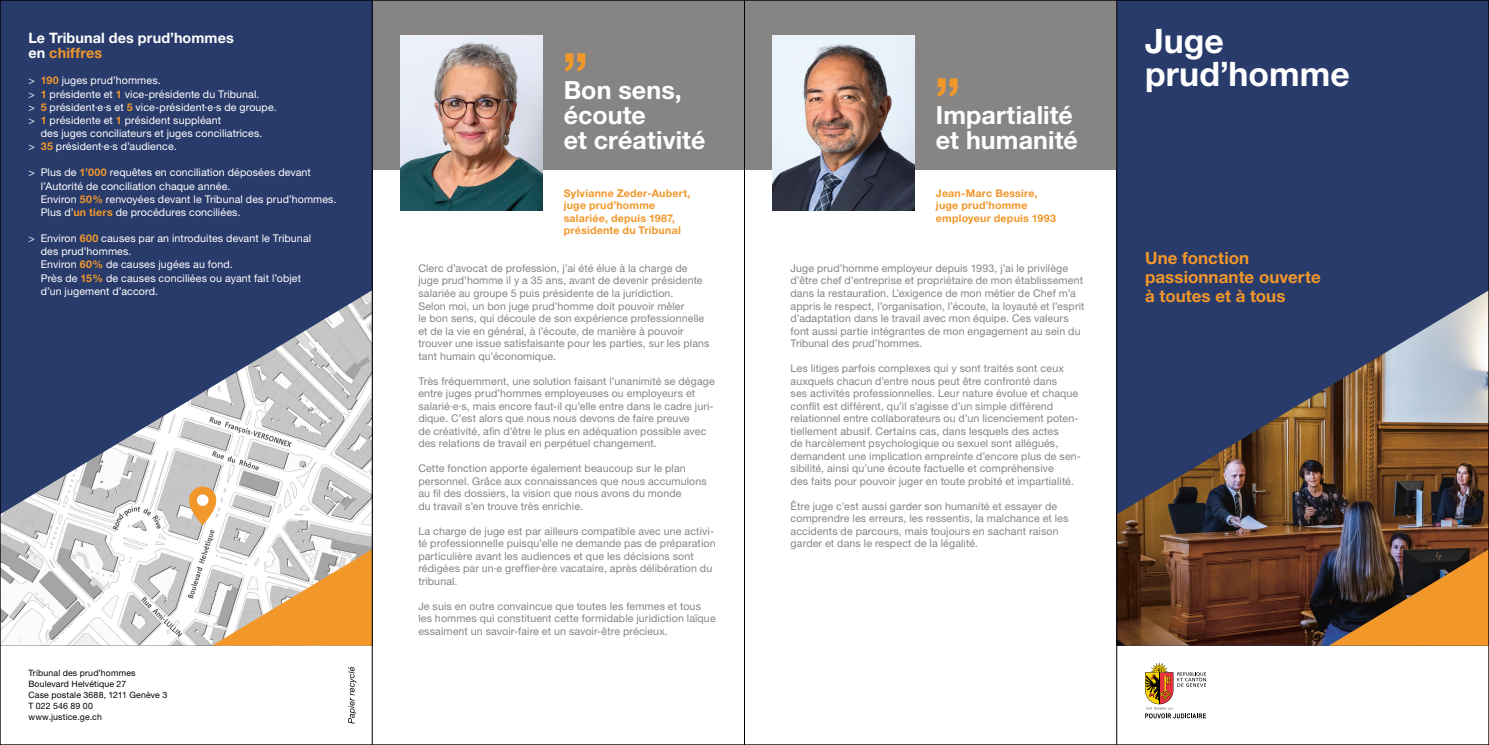
<style>
.page{position:relative;width:1489px;height:745px;background:#fff}
.page>*{position:absolute;margin:0;border:0;box-sizing:border-box;transform-origin:0 0}
.t1{font:700 56.25px "Helvetica Neue LT Std";color:#f2972a}
.t2{font:700 33.75px/33.8px "Helvetica Neue LT Std";color:#fff}
.t3{font:700 25px/25px "Helvetica Neue LT Std";letter-spacing:.005em;color:#fff}
.t4{font:700 16.88px/18.8px "Helvetica Neue LT Std";letter-spacing:.005em;color:#f2972a}
.t5{font:700 14.38px/15.6px "Helvetica Neue LT Std";letter-spacing:.01em;color:#fff}
.t6{font:10.62px/12.5px "Helvetica Neue LT Std";letter-spacing:.01em;color:#878583}
.t7{font:10.62px/13.1px "Helvetica Neue LT Std";letter-spacing:.01em;color:#fff}
.t8{font:700 10.62px/12.5px "Helvetica Neue LT Std";letter-spacing:.02em;color:#f2972a}
.t9{font:8.75px/11px "Helvetica Neue LT Std";letter-spacing:.02em;color:#000}
.s1{color:#f2972a}
.s2{font-weight:700;color:#f2972a}
</style>
<div class="page">
<div style="left:1116px;top:0;width:372px;height:645px;background:#283b6b"></div>
<svg style="left:1145px;top:662px;width:60px;height:55px"></svg>
<div style="left:372px;top:0;width:372px;height:170px;background:#878583"></div>
<img style="left:400px;top:35px;width:142px;height:175px">
<div style="left:744px;top:0;width:372px;height:170px;background:#878583"></div>
<img style="left:772px;top:35px;width:142px;height:175px">
<div style="left:0;top:0;width:372px;height:645px;background:#283b6b"></div>
<svg style="left:348px;top:667px;width:8px;height:56px"></svg>
<img style="left:2px;top:290px;width:370px;height:355px">
<svg style="left:212px;top:549px;width:160px;height:96px"></svg>
<svg style="left:189px;top:486px;width:27px;height:39px"></svg>
<div style="left:197px;top:494px;width:11px;height:11px;background:#fff;border-radius:50%"></div>
<img style="left:1117px;top:290px;width:369px;height:355px">
<svg style="left:1328px;top:549px;width:158px;height:96px"></svg>
<hr style="left:372px;top:0;width:1px;height:744px;background:#000">
<hr style="left:744px;top:0;width:1px;height:744px;background:#000">
<hr style="left:1116px;top:0;width:1px;height:744px;background:#000">
<h3 class="t5" style="left:28px;top:29px;width:207px">Le Tribunal des prud’hommes en <span class="s1">chiffres</span></h3>
<p class="t7" style="left:28px;top:74px;width:250px">&gt; <span class="s2">190</span> juges prud’hommes.<br>&gt; <span class="s2">1</span> présidente et <span class="s2">1</span> vice-présidente du Tribunal.<br>&gt; <span class="s2">5</span> président·e·s et <span class="s2">5</span> vice-président·e·s de groupe. &gt; <span class="s2">1</span> présidente et <span class="s2">1</span> président suppléant</p>
<p class="t7" style="left:28px;top:126px;width:235px;text-indent:12px">des juges conciliateurs et juges conciliatrices. &gt; <span class="s2">35</span> président·e·s d’audience.</p>
<p class="t7" style="left:41px;top:166px;width:297px;text-indent:-12px">&gt; Plus de <span class="s2">1’000</span> requêtes en conciliation déposées devant l’Autorité de conciliation chaque année.<br>Environ <span class="s2">50%</span> renvoyées devant le Tribunal des prud’hommes.<br>Plus d’<span class="s2">un tiers</span> de procédures conciliées.</p>
<p class="t7" style="left:41px;top:231px;width:272px;text-indent:-12px">&gt; Environ <span class="s2">600</span> causes par an introduites devant le Tribunal des prud’hommes.<br>Environ <span class="s2">60%</span> de causes jugées au fond.<br>Près de <span class="s2">15%</span> de causes conciliées ou ayant fait l’objet d’un jugement d’accord.</p>
<p class="t9" style="left:28px;top:666px;width:140px">Tribunal des prud’hommes<br>Boulevard Helvétique 27<br>Case postale 3688, 1211 Genève 3<br>T 022 546 89 00 www.justice.ge.ch</p>
<h1 class="t1" style="left:562px;top:39px;width:28px">”</h1>
<h3 class="t3" style="left:563px;top:77px;width:143px">Bon sens, écoute<br>et créativité</h3>
<p class="t8" style="left:563px;top:186px;width:128px">Sylvianne Zeder-Aubert, juge prud’homme salariée, depuis 1987, présidente du Tribunal</p>
<p class="t6" style="left:418px;top:261px;width:293px">Clerc d’avocat de profession, j’ai été élue à la charge de juge prud’homme il y a 35 ans, avant de devenir présidente salariée au groupe 5 puis présidente de la juridiction.<br>Selon moi, un bon juge prud’homme doit pouvoir mêler<br>le bon sens, qui découle de son expérience professionnelle et de la vie en général, à l’écoute, de manière à pouvoir trouver une issue satisfaisante pour les parties, sur les plans tant humain qu’économique.</p>
<p class="t6" style="left:418px;top:374px;width:298px">Très fréquemment, une solution faisant l’unanimité se dégage entre juges prud’hommes employeuses ou employeurs et salarié∙e∙s, mais encore faut-il qu’elle entre dans le cadre juri&shy;dique. C’est alors que nous nous devons de faire preuve<br>de créativité, afin d’être le plus en adéquation possible avec des relations de travail en perpétuel changement.</p>
<p class="t6" style="left:418px;top:461px;width:290px">Cette fonction apporte également beaucoup sur le plan personnel. Grâce aux connaissances que nous accumulons au fil des dossiers, la vision que nous avons du monde<br>du travail s’en trouve très enrichie.</p>
<p class="t6" style="left:418px;top:524px;width:299px">La charge de juge est par ailleurs compatible avec une activi&shy;té professionnelle puisqu’elle ne demande pas de préparation particulière avant les audiences et que les décisions sont rédigées par un∙e greffier∙ère vacataire, après délibération du tribunal.</p>
<p class="t6" style="left:418px;top:599px;width:299px">Je suis en outre convaincue que toutes les femmes et tous les hommes qui constituent cette formidable juridiction laïque essaiment un savoir-faire et un savoir-être précieux.</p>
<h1 class="t1" style="left:934px;top:64px;width:28px">”</h1>
<h3 class="t3" style="left:935px;top:102px;width:143px">Impartialité et humanité</h3>
<p class="t8" style="left:935px;top:186px;width:121px">Jean-Marc Bessire, juge prud’homme employeur depuis 1993</p>
<p class="t6" style="left:790px;top:261px;width:295px">Juge prud’homme employeur depuis 1993, j’ai le privilège d’être chef d’entreprise et propriétaire de mon établissement dans la restauration. L’exigence de mon métier de Chef m’a appris le respect, l’organisation, l’écoute, la loyauté et l’esprit d’adaptation dans le travail avec mon équipe. Ces valeurs font aussi partie intégrantes de mon engagement au sein du Tribunal des prud’hommes.</p>
<p class="t6" style="left:790px;top:361px;width:292px">Les litiges parfois complexes qui y sont traités sont ceux auxquels chacun d’entre nous peut être confronté dans<br>ses activités professionnelles. Leur nature évolue et chaque conflit est différent, qu’il s’agisse d’un simple différend relationnel entre collaborateurs ou d’un licenciement poten&shy;tiellement abusif. Certains cas, dans lesquels des actes<br>de harcèlement psychologique ou sexuel sont allégués, demandent une implication empreinte d’encore plus de sen&shy;sibilité, ainsi qu’une écoute factuelle et compréhensive<br>des faits pour pouvoir juger en toute probité et impartialité.</p>
<p class="t6" style="left:790px;top:499px;width:279px">Être juge c’est aussi garder son humanité et essayer de comprendre les erreurs, les ressentis, la malchance et les accidents de parcours, mais toujours en sachant raison garder et dans le respect de la légalité.</p>
<h2 class="t2" style="left:1144px;top:23px;width:206px">Juge prud’homme</h2>
<h3 class="t4" style="left:1144px;top:248px;width:177px">Une fonction passionnante ouverte à toutes et à tous</h3>
</div>
